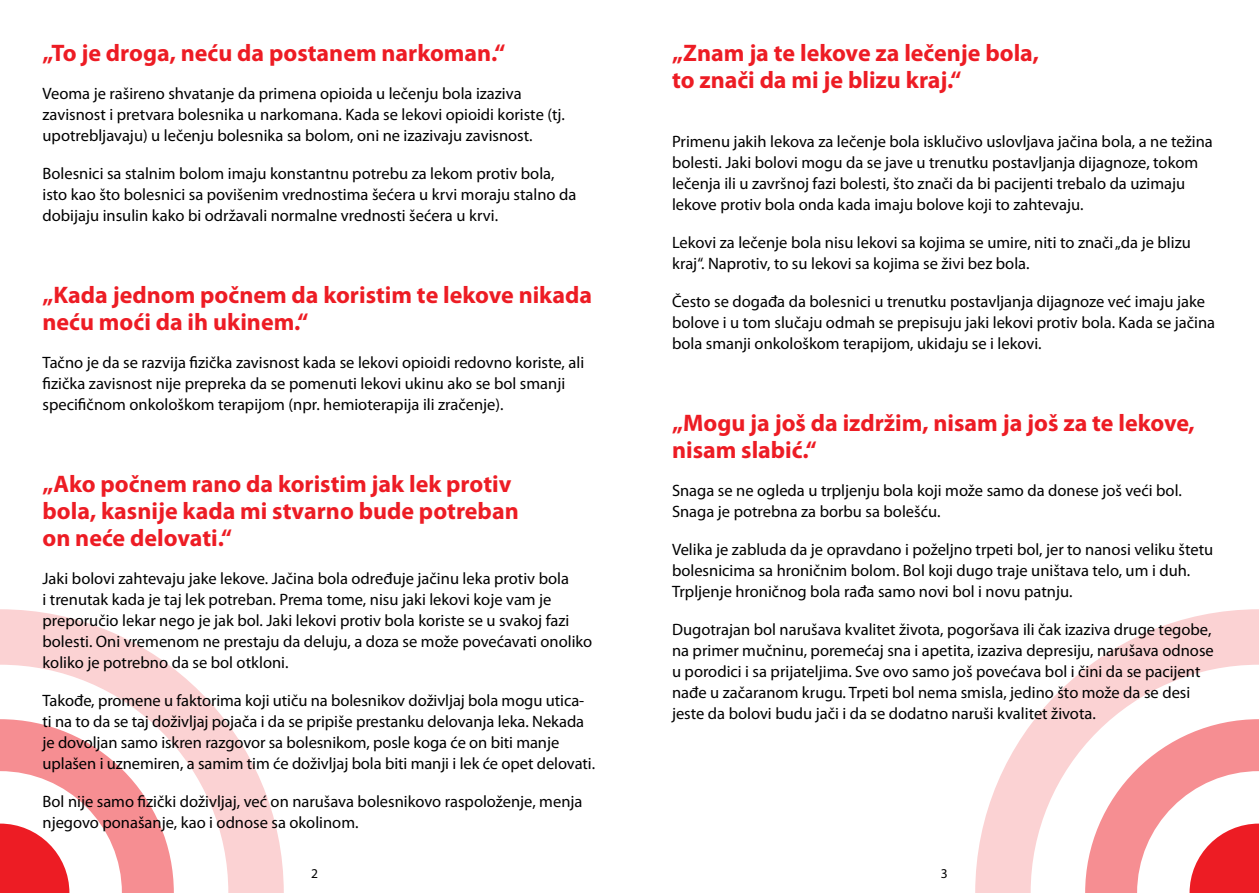
<style>
.page{position:relative;width:1259px;height:893px;background:#fff}
.page>*{position:absolute;margin:0;border:0;box-sizing:border-box;transform-origin:0 0}
.t1{font:700 24px/27px "Myriad Pro";color:#ed1c24}
.t2{font:16.5px/21px "Myriad Pro";color:#000}
.t3{font:13.5px "Myriad Pro";color:#000}
</style>
<div class="page">
<svg style="left:0;top:609px;width:284px;height:284px"></svg>
<svg style="left:0;top:665px;width:228px;height:228px"></svg>
<svg style="left:0;top:719px;width:174px;height:174px"></svg>
<svg style="left:975px;top:609px;width:284px;height:284px"></svg>
<svg style="left:1030px;top:665px;width:229px;height:228px"></svg>
<svg style="left:1085px;top:719px;width:174px;height:174px"></svg>
<h1 class="t1" style="left:43px;top:38px;width:464px">„To je droga, neću da postanem narkoman.“</h1>
<p class="t2" style="left:43px;top:82px;width:524px">Veoma je rašireno shvatanje da primena opioida u lečenju bola izaziva zavisnost i pretvara bolesnika u narkomana. Kada se lekovi opioidi koriste (tj. upotrebljavaju) u lečenju bolesnika sa bolom, oni ne izazivaju zavisnost.</p>
<p class="t2" style="left:43px;top:162px;width:535px">Bolesnici sa stalnim bolom imaju konstantnu potrebu za lekom protiv bola, isto kao što bolesnici sa povišenim vrednostima šećera u krvi moraju stalno da dobijaju insulin kako bi održavali normalne vrednosti šećera u krvi.</p>
<h1 class="t1" style="left:43px;top:280px;width:551px">„Kada jednom počnem da koristim te lekove nikada neću moći da ih ukinem.“</h1>
<p class="t2" style="left:43px;top:351px;width:543px">Tačno je da se razvija fizička zavisnost kada se lekovi opioidi redovno koriste, ali fizička zavisnost nije prepreka da se pomenuti lekovi ukinu ako se bol smanji specifičnom onkološkom terapijom (npr. hemioterapija ili zračenje).</p>
<h1 class="t1" style="left:43px;top:469px;width:478px">„Ako počnem rano da koristim jak lek protiv bola, kasnije kada mi stvarno bude potreban on neće delovati.“</h1>
<p class="t2" style="left:43px;top:567px;width:551px">Jaki bolovi zahtevaju jake lekove. Jačina bola određuje jačinu leka protiv bola<br>i trenutak kada je taj lek potreban. Prema tome, nisu jaki lekovi koje vam je preporučio lekar nego je jak bol. Jaki lekovi protiv bola koriste se u svakoj fazi bolesti. Oni vremenom ne prestaju da deluju, a doza se može povećavati onoliko koliko je potrebno da se bol otkloni.</p>
<p class="t2" style="left:43px;top:689px;width:554px">Takođe, promene u faktorima koji utiču na bolesnikov doživljaj bola mogu utica&shy;ti na to da se taj doživljaj pojača i da se pripiše prestanku delovanja leka. Nekada je dovoljan samo iskren razgovor sa bolesnikom, posle koga će on biti manje uplašen i uznemiren, a samim tim će doživljaj bola biti manji i lek će opet delovati.</p>
<p class="t2" style="left:43px;top:790px;width:541px">Bol nije samo fizički doživljaj, već on narušava bolesnikovo raspoloženje, menja njegovo ponašanje, kao i odnose sa okolinom.</p>
<h1 class="t1" style="left:672px;top:38px;width:369px">„Znam ja te lekove za lečenje bola, to znači da mi je blizu kraj.“</h1>
<p class="t2" style="left:672px;top:130px;width:542px">Primenu jakih lekova za lečenje bola isklučivo uslovljava jačina bola, a ne težina bolesti. Jaki bolovi mogu da se jave u trenutku postavljanja dijagnoze, tokom lečenja ili u završnoj fazi bolesti, što znači da bi pacijenti trebalo da uzimaju lekove protiv bola onda kada imaju bolove koji to zahtevaju.</p>
<p class="t2" style="left:672px;top:231px;width:520px">Lekovi za lečenje bola nisu lekovi sa kojima se umire, niti to znači „da je blizu kraj“. Naprotiv, to su lekovi sa kojima se živi bez bola.</p>
<p class="t2" style="left:672px;top:290px;width:544px">Često se događa da bolesnici u trenutku postavljanja dijagnoze već imaju jake bolove i u tom slučaju odmah se prepisuju jaki lekovi protiv bola. Kada se jačina bola smanji onkološkom terapijom, ukidaju se i lekovi.</p>
<h1 class="t1" style="left:672px;top:408px;width:524px">„Mogu ja još da izdržim, nisam ja još za te lekove, nisam slabić.“</h1>
<p class="t2" style="left:672px;top:479px;width:511px">Snaga se ne ogleda u trpljenju bola koji može samo da donese još veći bol.<br>Snaga je potrebna za borbu sa bolešću.</p>
<p class="t2" style="left:672px;top:538px;width:543px">Velika je zabluda da je opravdano i poželjno trpeti bol, jer to nanosi veliku štetu bolesnicima sa hroničnim bolom. Bol koji dugo traje uništava telo, um i duh.<br>Trpljenje hroničnog bola rađa samo novi bol i novu patnju.</p>
<p class="t2" style="left:672px;top:618px;width:543px">Dugotrajan bol narušava kvalitet života, pogoršava ili čak izaziva druge tegobe, na primer mučninu, poremećaj sna i apetita, izaziva depresiju, narušava odnose u porodici i sa prijateljima. Sve ovo samo još povećava bol i čini da se pacijent nađe u začaranom krugu. Trpeti bol nema smisla, jedino što može da se desi jeste da bolovi budu jači i da se dodatno naruši kvalitet života.</p>
<p class="t3" style="left:311px;top:865px;width:8px">2</p>
<p class="t3" style="left:940px;top:865px;width:8px">3</p>
</div>
